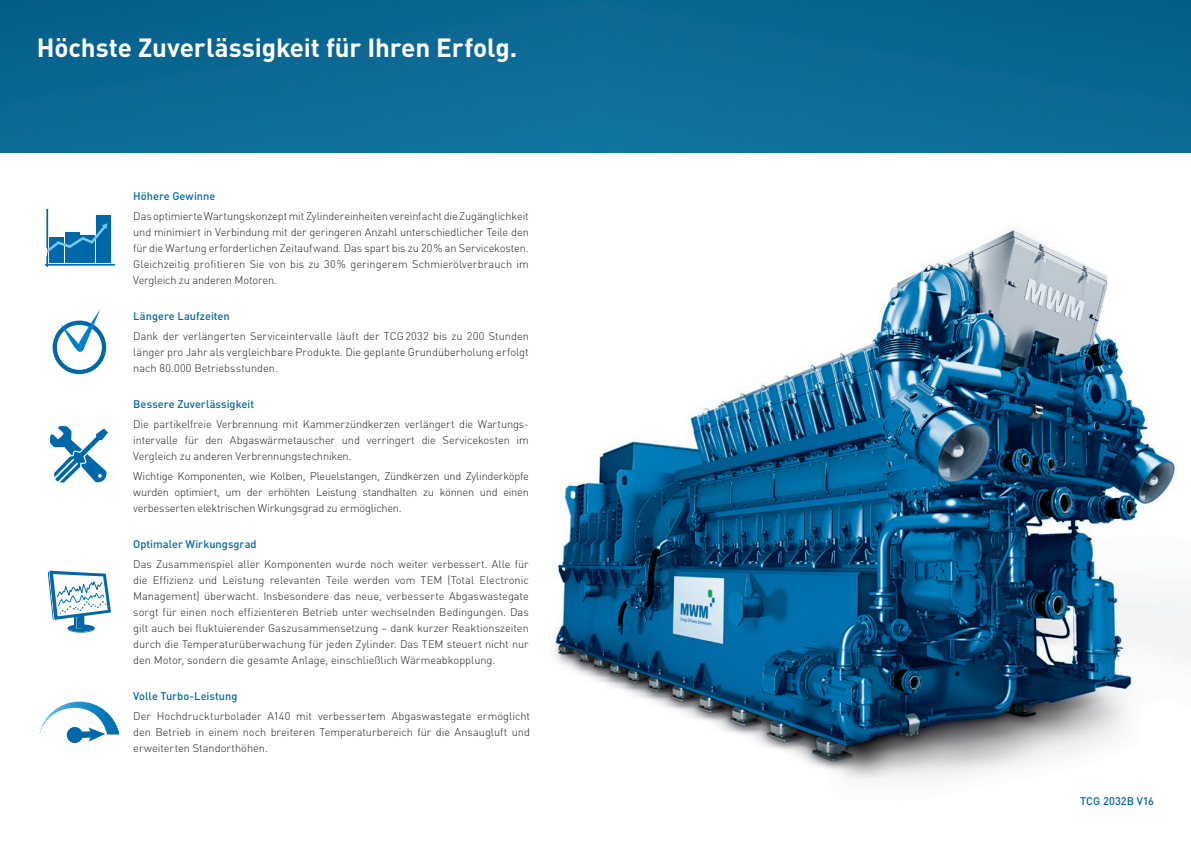
<style>
.page{position:relative;width:1191px;height:842px;background:#fff}
.page>*{position:absolute;margin:0;border:0;box-sizing:border-box;transform-origin:0 0}
.t1{font:700 26px "DIN Pro";letter-spacing:-.005em;color:#fff}
.t2{font:300 11px/16px "DIN Pro";letter-spacing:-.005em;color:#231f20;text-align:justify}
.t3{font:500 11px "DIN Pro";color:#0068a9}
</style>
<div class="page">
<img style="left:552px;top:228px;width:639px;height:553px">
<img style="left:0;top:0;width:1191px;height:152px">
<div style="left:49px;top:238px;width:15px;height:25px;background:#0068a9"></div>
<div style="left:65px;top:232px;width:14px;height:31px;background:#0068a9"></div>
<div style="left:80px;top:236px;width:15px;height:27px;background:#0068a9"></div>
<div style="left:96px;top:215px;width:15px;height:48px;background:#0068a9"></div>
<hr style="left:46px;top:209px;width:2px;height:57px;background:#0068a9">
<hr style="left:45px;top:264px;width:70px;height:2px;background:#0068a9">
<svg style="left:46px;top:223px;width:62px;height:33px"></svg>
<svg style="left:48px;top:571px;width:63px;height:62px"></svg>
<div style="left:53px;top:321px;width:53px;height:53px;border:4px solid #0068a9;border-radius:50%"></div>
<svg style="left:61px;top:309px;width:39px;height:43px"></svg>
<svg style="left:50px;top:426px;width:58px;height:57px"></svg>
<svg style="left:67px;top:727px;width:16px;height:16px"></svg>
<svg style="left:39px;top:702px;width:80px;height:39px"></svg>
<h1 class="t1" style="left:37px;top:30px;width:482px">Höchste Zuverlässigkeit für Ihren Erfolg.</h1>
<p class="t3" style="left:133px;top:189px;width:84px">Höhere Gewinne</p>
<p class="t2" style="left:133px;top:208px;width:397px">Das optimierte Wartungskonzept mit Zylindereinheiten vereinfacht die Zugänglichkeit und minimiert in Verbindung mit der geringeren Anzahl unterschiedlicher Teile den für die Wartung erforderlichen Zeitaufwand. Das spart bis zu 20% an Servicekosten.<br>Gleichzeitig profitieren Sie von bis zu 30% geringerem Schmierölverbrauch im Vergleich zu anderen Motoren.</p>
<p class="t3" style="left:133px;top:309px;width:98px">Längere Laufzeiten</p>
<p class="t2" style="left:133px;top:328px;width:397px">Dank der verlängerten Serviceintervalle läuft der TCG2032 bis zu 200 Stunden länger pro Jahr als vergleichbare Produkte. Die geplante Grundüberholung erfolgt nach 80.000 Betriebsstunden.</p>
<p class="t3" style="left:133px;top:397px;width:122px">Bessere Zuverlässigkeit</p>
<p class="t2" style="left:133px;top:416px;width:397px">Die partikelfreie Verbrennung mit Kammerzündkerzen verlängert die Wartungs&shy;intervalle für den Abgaswärmetauscher und verringert die Servicekosten im Vergleich zu anderen Verbrennungstechniken.</p>
<p class="t2" style="left:133px;top:468px;width:397px">Wichtige Komponenten, wie Kolben, Pleuelstangen, Zündkerzen und Zylinderköpfe wurden optimiert, um der erhöhten Leistung standhalten zu können und einen verbesserten elektrischen Wirkungsgrad zu ermöglichen.</p>
<p class="t3" style="left:133px;top:537px;width:125px">Optimaler Wirkungsgrad</p>
<p class="t2" style="left:133px;top:556px;width:397px">Das Zusammenspiel aller Komponenten wurde noch weiter verbessert. Alle für die Effizienz und Leistung relevanten Teile werden vom TEM (Total Electronic Management) überwacht. Insbesondere das neue, verbesserte Abgaswastegate sorgt für einen noch effizienteren Betrieb unter wechselnden Bedingungen. Das gilt auch bei fluktuierender Gaszusammensetzung – dank kurzer Reaktionszeiten durch die Temperaturüberwachung für jeden Zylinder. Das TEM steuert nicht nur den Motor, sondern die gesamte Anlage, einschließlich Wärmeabkopplung.</p>
<p class="t3" style="left:133px;top:689px;width:106px">Volle Turbo-Leistung</p>
<p class="t2" style="left:133px;top:708px;width:398px">Der Hochdruckturbolader A140 mit verbessertem Abgaswastegate ermöglicht den Betrieb in einem noch breiteren Temperaturbereich für die Ansaugluft und erweiterten Standorthöhen.</p>
<p class="t3" style="left:1080px;top:794px;width:76px">TCG 2032B V16</p>
</div>
